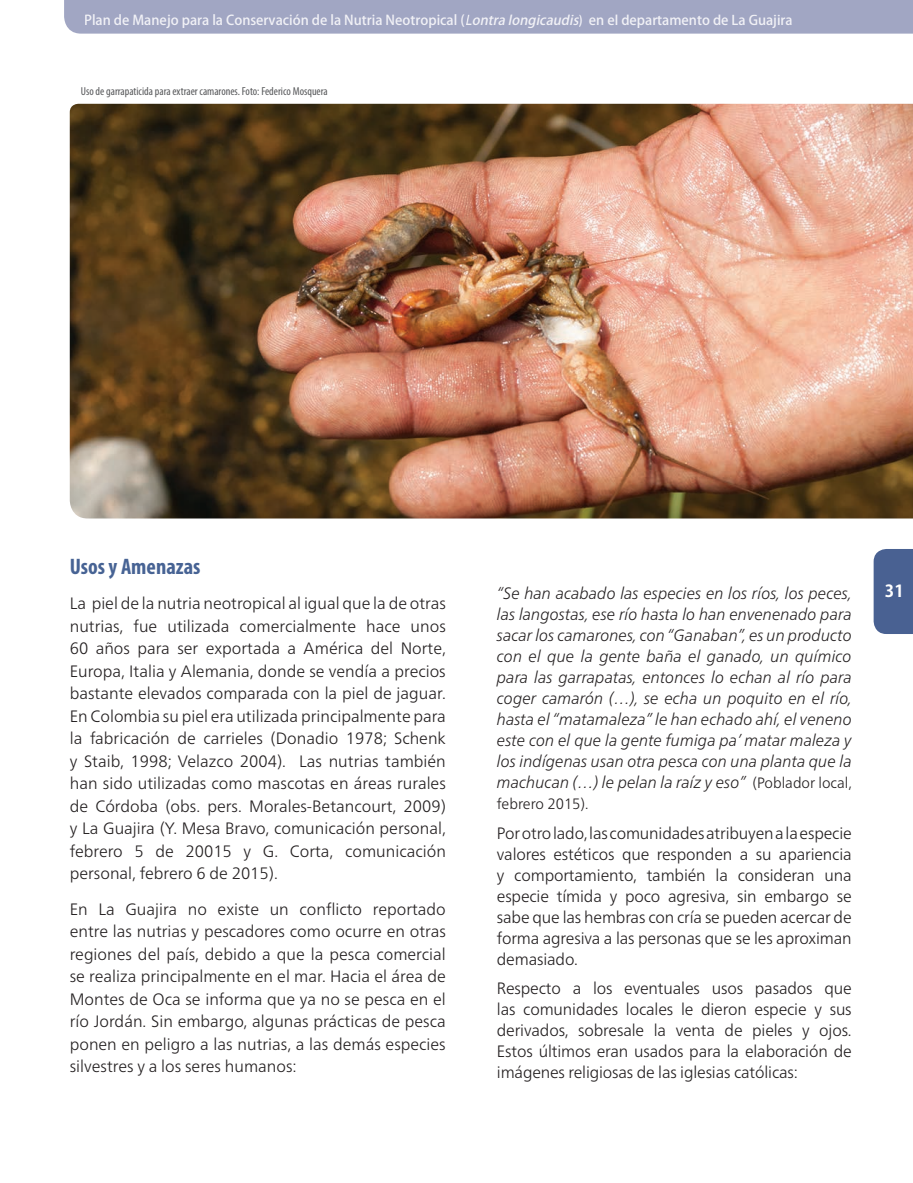
<style>
.page{position:relative;width:913px;height:1183px;background:#fff}
.page>*{position:absolute;margin:0;border:0;box-sizing:border-box;transform-origin:0 0}
.t1{font:700 condensed 22.5px "Myriad Pro";color:#476394}
.t2{font:300 16.5px/22.5px "Frutiger Neue LTW1 G";letter-spacing:-.01em;color:#231f20;text-align:justify}
.t3{font:italic 300 16.5px/21px "Frutiger Neue LTW1 G";color:#231f20;text-align:justify;scale:.96 1}
.t4{font:700 16.5px "Koz Go Pro";color:#fff}
.t5{font:300 15px "Frutiger Neue LTW1 G";color:#231f20;scale:.96 1}
.t6{font:500 13.5px "Koz Go Pro";color:#f1f1f6}
.t7{font:condensed 11.55px "Myriad Pro";color:#57585a}
.s1{font-style:italic}
.s2{font-style:normal;font-size:15px}
</style>
<div class="page">
<div style="left:874px;top:549px;width:39px;height:85px;background:#496192"></div>
<img style="left:70px;top:104px;width:843px;height:414px">
<div style="left:64px;top:0;width:849px;height:34px;background:#a1a6c3"></div>
<p class="t6" style="left:84px;top:12px;width:710px">Plan de Manejo para la Conservación de la Nutria Neotropical (<span class="s1">Lontra longicaudis</span>) en el departamento de La Guajira</p>
<p class="t7" style="left:81px;top:85px;width:249px">Uso de garrapaticida para extraer camarones. Foto: Federico Mosquera</p>
<h1 class="t1" style="left:70px;top:552px;width:132px">Usos y Amenazas</h1>
<p class="t2" style="left:70px;top:592px;width:378px">La piel de la nutria neotropical al igual que la de otras nutrias, fue utilizada comercialmente hace unos 60 años para ser exportada a América del Norte, Europa, Italia y Alemania, donde se vendía a precios bastante elevados comparada con la piel de jaguar.<br>En Colombia su piel era utilizada principalmente para la fabricación de carrieles (Donadio 1978; Schenk y Staib, 1998; Velazco 2004). Las nutrias también han sido utilizadas como mascotas en áreas rurales de Córdoba (obs. pers. Morales-Betancourt, 2009) y La Guajira (Y. Mesa Bravo, comunicación personal, febrero 5 de 20015 y G. Corta, comunicación personal, febrero 6 de 2015).</p>
<p class="t2" style="left:70px;top:897px;width:378px">En La Guajira no existe un conflicto reportado entre las nutrias y pescadores como ocurre en otras regiones del país, debido a que la pesca comercial se realiza principalmente en el mar. Hacia el área de Montes de Oca se informa que ya no se pesca en el río Jordán. Sin embargo, algunas prácticas de pesca ponen en peligro a las nutrias, a las demás especies silvestres y a los seres humanos:</p>
<p class="t3" style="left:497px;top:583px;width:371px">“Se han acabado las especies en los ríos, los peces, las langostas, ese río hasta lo han envenenado para sacar los camarones, con “Ganaban”, es un producto con el que la gente baña el ganado, un químico para las garrapatas, entonces lo echan al río para coger camarón (…), se echa un poquito en el río, hasta el “matamaleza” le han echado ahí, el veneno este con el que la gente fumiga pa’ matar maleza y los indígenas usan otra pesca con una planta que la machucan (…) le pelan la raíz y eso” <span class="s2">(Poblador local,</span></p>
<p class="t5" style="left:497px;top:795px;width:97px">febrero 2015).</p>
<p class="t2" style="left:497px;top:822px;width:356px;line-height:21px">Por otro lado, las comunidades atribuyen a la especie valores estéticos que responden a su apariencia y comportamiento, también la consideran una especie tímida y poco agresiva, sin embargo se sabe que las hembras con cría se pueden acercar de forma agresiva a las personas que se les aproximan demasiado.</p>
<p class="t2" style="left:497px;top:978px;width:356px;line-height:21px">Respecto a los eventuales usos pasados que las comunidades locales le dieron especie y sus derivados, sobresale la venta de pieles y ojos.<br>Estos últimos eran usados para la elaboración de imágenes religiosas de las iglesias católicas:</p>
<p class="t4" style="left:885px;top:580px;width:20px">31</p>
</div>
